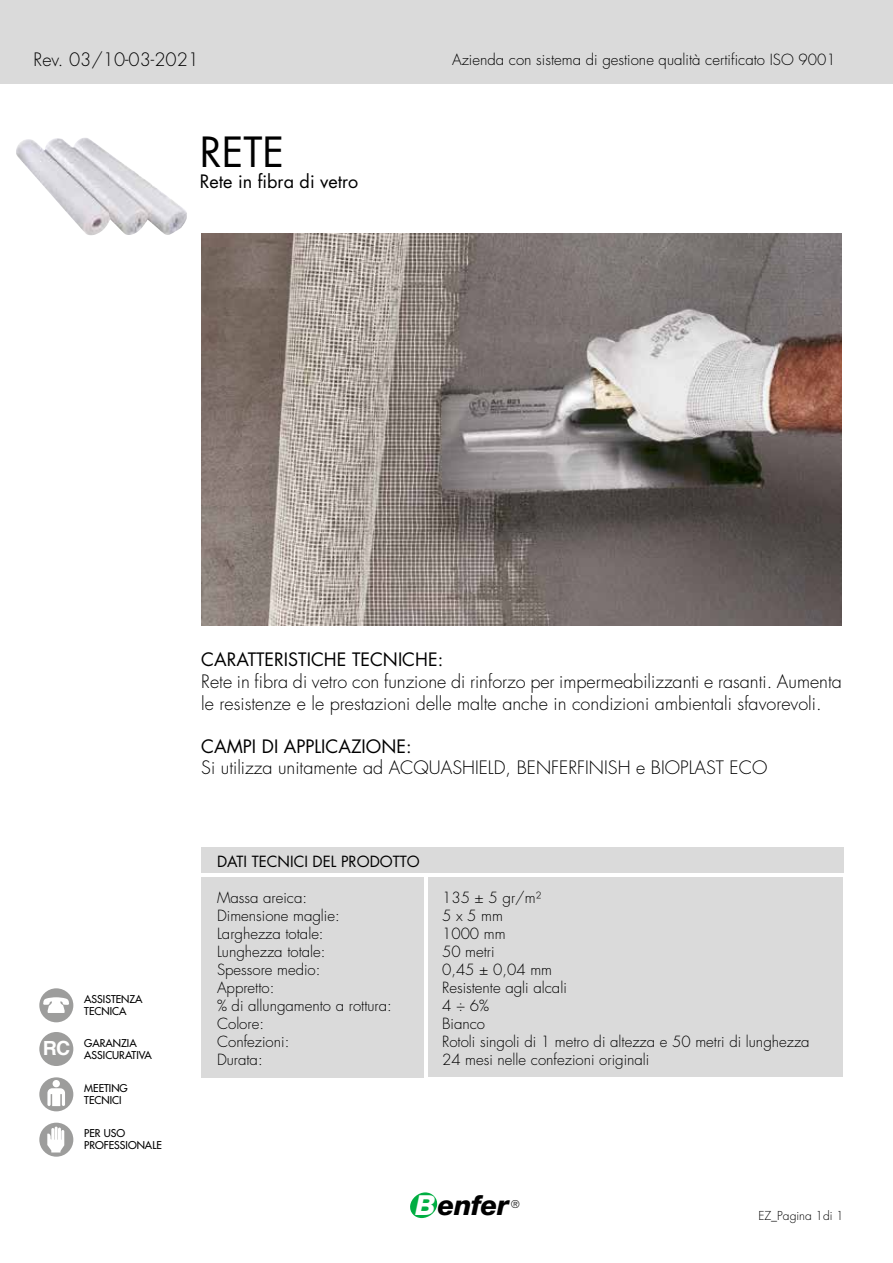
<style>
.page{position:relative;width:893px;height:1263px;background:#fff}
.page>*{position:absolute;margin:0;border:0;box-sizing:border-box;transform-origin:0 0}
.t1{font:40.5px "Futura CE";color:#000}
.t2{font:italic 800 27.6px "Helvetica Neue";letter-spacing:-.02em;color:#000}
.t3{font:300 18px/21.6px "Futura";color:#000}
.t4{font:18px "Futura CE";color:#000}
.t5{font:300 15px "Futura";color:#000}
.t6{font:15px "Futura CE";color:#000}
.t7{font:300 12px "Futura";color:#000}
.t8{font:10.5px/12px "Futura";color:#000}
.t9{font:300 10.5px "Futura";color:#000}
.s1{color:#fff}
</style>
<div class="page">
<svg style="left:410px;top:1192px;width:28px;height:26px"></svg>
<div style="left:0;top:0;width:893px;height:84px;background:#dadada"></div>
<img style="left:202px;top:234px;width:640px;height:391px">
<div style="left:39px;top:988px;width:34px;height:34px;background:#9d9d9c;border-radius:50%"></div>
<svg style="left:43px;top:997px;width:26px;height:16px"></svg>
<div style="left:39px;top:1077px;width:34px;height:34px;background:#9d9d9c;border-radius:50%"></div>
<div style="left:53px;top:1080px;width:7px;height:7px;background:#fff;border-radius:50%"></div>
<svg style="left:47px;top:1088px;width:18px;height:18px"></svg>
<div style="left:39px;top:1123px;width:34px;height:34px;background:#9d9d9c;border-radius:50%"></div>
<svg style="left:47px;top:1126px;width:17px;height:26px"></svg>
<div style="left:39px;top:1032px;width:34px;height:34px;background:#9d9d9c;border-radius:50%"></div>
<div style="left:201px;top:847px;width:642px;height:26px;background:#dadada"></div>
<div style="left:201px;top:877px;width:223px;height:200px;background:#dadada"></div>
<div style="left:428px;top:877px;width:414px;height:200px;background:#dadada"></div>
<img style="left:16px;top:138px;width:171px;height:97px">
<p class="t3" style="left:34px;top:49px;width:167px">Rev. 03/10-03-2021</p>
<h1 class="t1" style="left:200px;top:127px;width:86px">RETE</h1>
<p class="t4" style="left:200px;top:170px;width:160px">Rete in fibra di vetro</p>
<p class="t5" style="left:452px;top:50px;width:385px">Azienda con sistema di gestione qualità certificato ISO 9001</p>
<p class="t8" style="left:84px;top:993px;width:60px">ASSISTENZA<br>TECNICA</p>
<p class="t8" style="left:43px;top:1037px;width:110px;text-indent:41px">GARANZIA<br><sup>RC</sup> ASSICURATIVA</p>
<p class="t8" style="left:84px;top:1082px;width:45px">MEETING<br>TECNICI</p>
<p class="t8" style="left:84px;top:1127px;width:79px">PER USO<br>PROFESSIONALE</p>
<p class="t4" style="left:201px;top:648px;width:243px">CARATTERISTICHE TECNICHE:</p>
<p class="t3" style="left:201px;top:671px;width:642px">Rete in fibra di vetro con funzione di rinforzo per impermeabilizzanti e rasanti. Aumenta le resistenze e le prestazioni delle malte anche in condizioni ambientali sfavorevoli.</p>
<p class="t4" style="left:201px;top:735px;width:212px">CAMPI DI APPLICAZIONE:</p>
<p class="t3" style="left:201px;top:757px;width:568px">Si utilizza unitamente ad ACQUASHIELD, BENFERFINISH e BIOPLAST ECO</p>
<p class="t6" style="left:217px;top:852px;width:204px">DATI TECNICI DEL PRODOTTO</p>
<p class="t5" style="left:217px;top:888px;width:92px">Massa areica:</p>
<p class="t5" style="left:442px;top:888px;width:101px">135 ± 5 gr/m²</p>
<p class="t5" style="left:217px;top:906px;width:124px">Dimensione maglie:</p>
<p class="t5" style="left:442px;top:906px;width:62px">5 x 5 mm</p>
<p class="t5" style="left:217px;top:924px;width:108px">Larghezza totale:</p>
<p class="t5" style="left:442px;top:924px;width:65px">1000 mm</p>
<p class="t5" style="left:217px;top:942px;width:110px">Lunghezza totale:</p>
<p class="t5" style="left:442px;top:942px;width:54px">50 metri</p>
<p class="t5" style="left:217px;top:960px;width:105px">Spessore medio:</p>
<p class="t5" style="left:442px;top:960px;width:112px">0,45 ± 0,04 mm</p>
<p class="t5" style="left:217px;top:978px;width:59px">Appretto:</p>
<p class="t5" style="left:442px;top:978px;width:126px">Resistente agli alcali</p>
<p class="t5" style="left:217px;top:996px;width:176px">% di allungamento a rottura:</p>
<p class="t5" style="left:442px;top:996px;width:49px">4 ÷ 6%</p>
<p class="t5" style="left:217px;top:1014px;width:48px">Colore:</p>
<p class="t5" style="left:442px;top:1014px;width:45px">Bianco</p>
<p class="t5" style="left:217px;top:1032px;width:74px">Confezioni:</p>
<p class="t5" style="left:442px;top:1032px;width:369px">Rotoli singoli di 1 metro di altezza e 50 metri di lunghezza</p>
<p class="t5" style="left:217px;top:1050px;width:47px">Durata:</p>
<p class="t5" style="left:442px;top:1050px;width:209px">24 mesi nelle confezioni originali</p>
<h2 class="t2" style="left:416px;top:1189px;width:95px"><span class="s1">B</span>enfer</h2>
<p class="t9" style="left:511px;top:1198px;width:10px">®</p>
<p class="t7" style="left:758px;top:1208px;width:87px">EZ_Pagina 1di 1</p>
</div>
